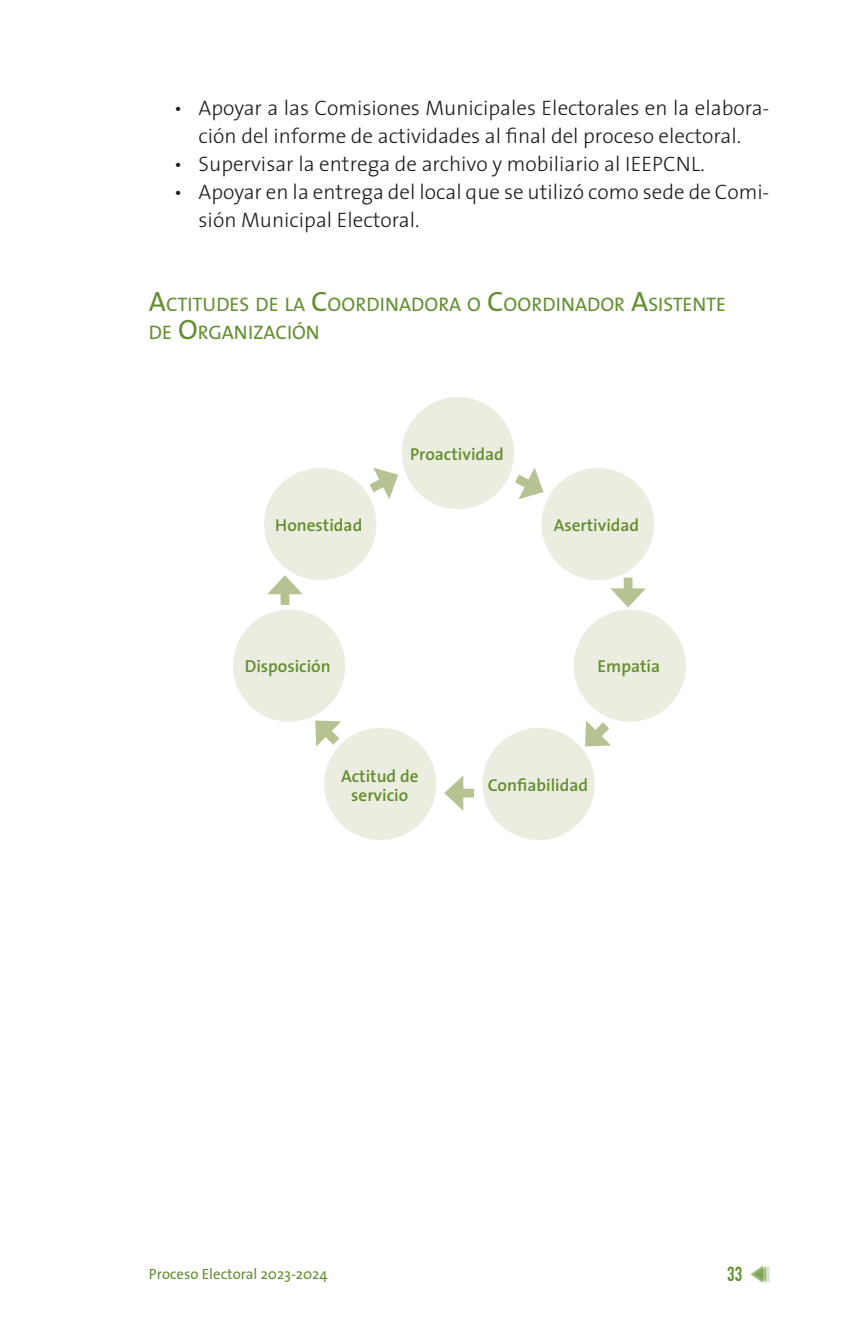
<style>
.page{position:relative;width:844px;height:1340px;background:#fff}
.page>*{position:absolute;margin:0;border:0;box-sizing:border-box;transform-origin:0 0}
.t1{font:300 21px/28px "The Sans";color:#1d1d1b;text-align:center}
.t2{font:700 20.12px "DIN Condensed";color:#638f31}
.t3{font:19.6px/28px "The Sans";color:#638f31}
.t4{font:600 17.32px/18.9px "The Sans";color:#638e2e;text-align:center}
.t5{font:14.88px "The Sans";color:#638f31}
.s1{font-size:28px}
</style>
<div class="page">
<svg style="left:751px;top:1266px;width:18px;height:16px"></svg>
<div style="left:402px;top:397px;width:112px;height:112px;background:#eaeddf;border-radius:50%"></div>
<div style="left:264px;top:468px;width:112px;height:112px;background:#eaeddf;border-radius:50%"></div>
<div style="left:573px;top:609px;width:112px;height:112px;background:#eaeddf;border-radius:50%"></div>
<div style="left:233px;top:609px;width:112px;height:112px;background:#eaeddf;border-radius:50%"></div>
<div style="left:541px;top:468px;width:112px;height:112px;background:#eaeddf;border-radius:50%"></div>
<div style="left:324px;top:728px;width:112px;height:112px;background:#eaeddf;border-radius:50%"></div>
<div style="left:482px;top:728px;width:112px;height:112px;background:#eaeddf;border-radius:50%"></div>
<svg style="left:362px;top:467px;width:36px;height:33px"></svg>
<svg style="left:507px;top:468px;width:37px;height:31px"></svg>
<div style="left:623px;top:577px;width:9px;height:18px;background:#b6c291"></div>
<svg style="left:610px;top:588px;width:35px;height:19px"></svg>
<div style="left:280px;top:587px;width:9px;height:18px;background:#b6c291"></div>
<svg style="left:267px;top:575px;width:35px;height:19px"></svg>
<svg style="left:311px;top:716px;width:37px;height:36px"></svg>
<svg style="left:580px;top:713px;width:36px;height:37px"></svg>
<div style="left:456px;top:788px;width:18px;height:9px;background:#b6c291"></div>
<svg style="left:444px;top:776px;width:19px;height:34px"></svg>
<p class="t1" style="left:174px;top:93px;width:597px">• Apoyar a las Comisiones Municipales Electorales en la elabora&shy;ción del informe de actividades al final del proceso electoral.</p>
<p class="t1" style="left:174px;top:149px;width:532px">• Supervisar la entrega de archivo y mobiliario al IEEPCNL.</p>
<p class="t1" style="left:198px;top:177px;width:572px;text-align:left;text-indent:-25px">• Apoyar en la entrega del local que se utilizó como sede de Comi&shy;sión Municipal Electoral.</p>
<p class="t3" style="left:149px;top:290px;width:578px"><span class="s1">A</span>CTITUDES DE LA <span class="s1">C</span>OORDINADORA O <span class="s1">C</span>OORDINADOR <span class="s1">A</span>SISTENTE<br>DE <span class="s1">O</span>RGANIZACIÓN</p>
<p class="t4" style="left:275px;top:514px;width:88px">Honestidad</p>
<p class="t4" style="left:410px;top:444px;width:95px">Proactividad</p>
<p class="t4" style="left:553px;top:514px;width:87px">Asertividad</p>
<p class="t4" style="left:244px;top:656px;width:88px">Disposición</p>
<p class="t4" style="left:597px;top:656px;width:64px">Empatía</p>
<p class="t4" style="left:341px;top:766px;width:79px">Actitud de servicio</p>
<p class="t4" style="left:487px;top:775px;width:102px">Confiabilidad</p>
<p class="t5" style="left:149px;top:1261px;width:180px">Proceso Electoral 2023-2024</p>
<p class="t2" style="left:727px;top:1260px;width:16px">33</p>
</div>
